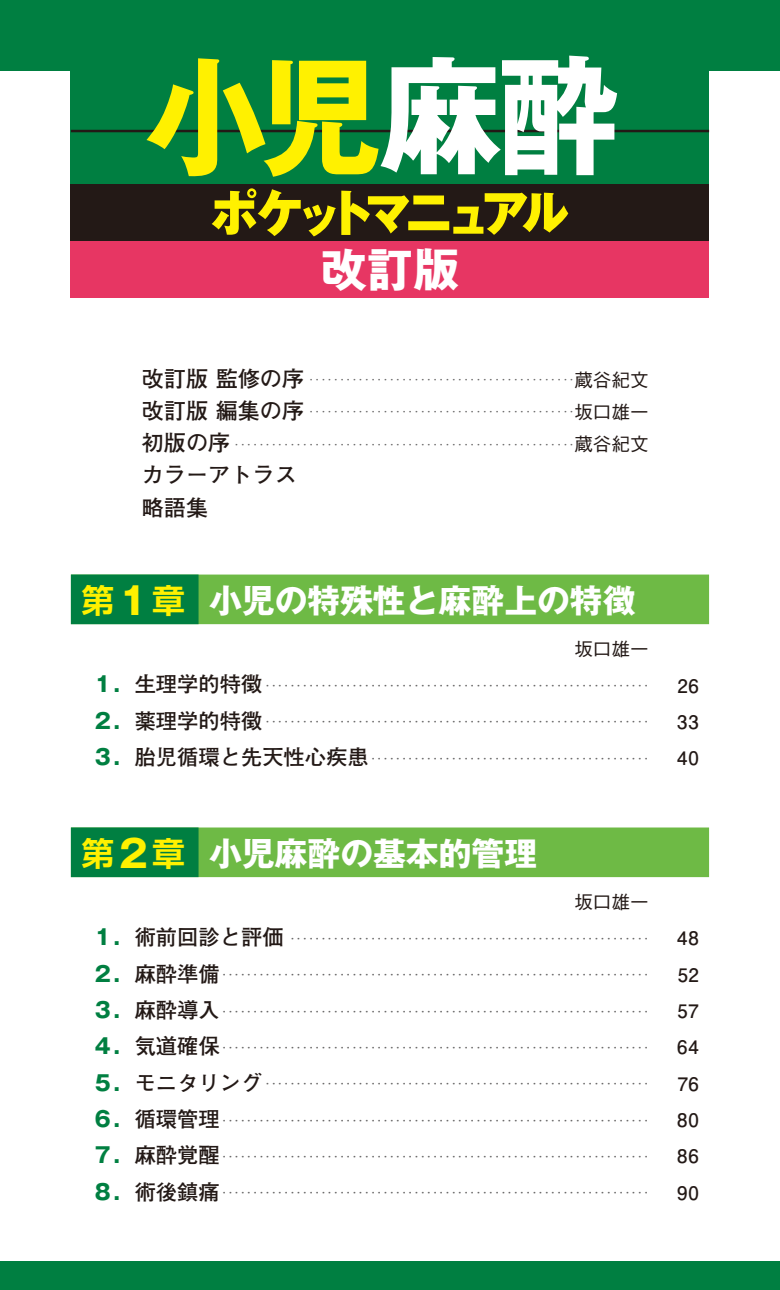
<style>
.page{position:relative;width:780px;height:1290px;background:#fff}
.page>*{position:absolute;margin:0;border:0;box-sizing:border-box;transform-origin:0 0}
.t1{font:127.5px "Gothic MB101 Pro Bold 90 pv RKSJ H";color:#fff100;scale:.95 1}
.t2{font:46px "Gothic MB101 Pr 6 Bold 90 pv RKSJ H";color:#fff}
.t3{font:32.75px "Gothic MB101 Pr 6 Bold 90 pv RKSJ H";color:#fff}
.t4{font:22.25px/32.2px "Futo Go B101 Pr 6 Bold 90 pv RKSJ H";color:#231916}
.t5{font:21.25px "Futo Go B101 Pr 6 Bold 90 pv RKSJ H";color:#231916}
.t6{font:18.5px "Futo Go B101 Pr 6 Bold 90 pv RKSJ H";letter-spacing:.045em;color:#231916}
.t7{font:18.5px "Gothic BBB Pr 6 Medium 90 pv RKSJ H";color:#231916}
.t8{font:8.75px "Futo Go B101 Pr 6 Bold 90 pv RKSJ H";color:#666565}
.t9{font:8.75px "Gothic MB101 Pr 6 Medium 90 pv RKSJ H";color:#666565}
.s1{font-family:"Gothic BBB Pr 6 Medium 90 pv RKSJ H";font-size:18.5px;color:#231916}
.s2{font-family:"UD Shin Go NT Pr 6 De Bold 90 pv RKSJ H";color:#fff100}
.s3{font-size:37.75px;color:#fff100}
.s4{font-family:"Gothic MB101 Pr 6 Bold 90 pv RKSJ H";color:#007f41}
</style>
<div class="page">
<div style="left:0;top:1261px;width:779px;height:29px;background:#007f41"></div>
<div style="left:0;top:0;width:779px;height:71px;background:#007f41"></div>
<div style="left:71px;top:574px;width:638px;height:50px;background:#6eba45"></div>
<div style="left:71px;top:574px;width:127px;height:50px;background:#007f41"></div>
<div style="left:71px;top:827px;width:638px;height:50px;background:#6eba45"></div>
<div style="left:71px;top:827px;width:127px;height:50px;background:#007f41"></div>
<div style="left:71px;top:0;width:638px;height:241px;background:#007f41"></div>
<hr style="left:71px;top:130px;width:638px;height:2px;background:#231916">
<div style="left:71px;top:184px;width:638px;height:57px;background:#231916"></div>
<div style="left:71px;top:241px;width:638px;height:57px;background:#e73663"></div>
<svg style="left:380px;top:56px;width:237px;height:119px"></svg>
<svg style="left:212px;top:188px;width:123px;height:48px"></svg>
<svg style="left:341px;top:191px;width:227px;height:44px"></svg>
<h1 class="t1" style="left:145px;top:70px;width:249px">小児</h1>
<h2 class="t2" style="left:321px;top:253px;width:140px">改訂版</h2>
<h3 class="t4" style="left:142px;top:365px;width:164px">改訂版 監修の序</h3>
<p class="t9" style="left:306px;top:376px;width:343px">・・・・・・・・・・・・・・・・・・・・・・・・・・・・・・・・・・・・・・・・・・・<span class="s1">蔵谷紀文</span></p>
<h3 class="t4" style="left:142px;top:397px;width:164px">改訂版 編集の序</h3>
<p class="t9" style="left:306px;top:409px;width:343px">・・・・・・・・・・・・・・・・・・・・・・・・・・・・・・・・・・・・・・・・・・・<span class="s1">坂口雄一</span></p>
<h3 class="t4" style="left:142px;top:430px;width:90px">初版の序</h3>
<p class="t9" style="left:232px;top:441px;width:418px">・・・・・・・・・・・・・・・・・・・・・・・・・・・・・・・・・・・・・・・・・・・・・・・・・・・・・・・<span class="s1">蔵谷紀文</span></p>
<h3 class="t4" style="left:142px;top:462px;width:157px">カラーアトラス略語集</h3>
<h3 class="t3" style="left:81px;top:588px;width:555px"><span class="s2">第</span><span class="s3">１</span><span class="s2">章</span> 小児の特殊性と麻酔上の特徴</h3>
<h3 class="t7" style="left:574px;top:642px;width:76px">坂口雄一</h3>
<h3 class="t5" style="left:92px;top:676px;width:172px"><span class="s4">１．</span>生理学的特徴</h3>
<p class="t8" style="left:263px;top:682px;width:389px">・・・・・・・・・・・・・・・・・・・・・・・・・・・・・・・・・・・・・・・・・・・・・・・・・・・・・・・・・・・・・・</p>
<h3 class="t6" style="left:677px;top:678px;width:23px">26</h3>
<h3 class="t5" style="left:92px;top:713px;width:172px"><span class="s4">２．</span>薬理学的特徴</h3>
<p class="t8" style="left:263px;top:719px;width:389px">・・・・・・・・・・・・・・・・・・・・・・・・・・・・・・・・・・・・・・・・・・・・・・・・・・・・・・・・・・・・・・</p>
<h3 class="t6" style="left:677px;top:715px;width:23px">33</h3>
<h3 class="t5" style="left:92px;top:749px;width:278px"><span class="s4">３．</span>胎児循環と先天性心疾患</h3>
<p class="t8" style="left:369px;top:755px;width:283px">・・・・・・・・・・・・・・・・・・・・・・・・・・・・・・・・・・・・・・・・・・・・・</p>
<h3 class="t6" style="left:677px;top:751px;width:23px">40</h3>
<h3 class="t3" style="left:81px;top:841px;width:457px"><span class="s2">第</span><span class="s3">２</span><span class="s2">章</span> 小児麻酔の基本的管理</h3>
<h3 class="t7" style="left:574px;top:895px;width:76px">坂口雄一</h3>
<h3 class="t5" style="left:92px;top:929px;width:193px"><span class="s4">１．</span>術前回診と評価</h3>
<p class="t8" style="left:288px;top:935px;width:364px">・・・・・・・・・・・・・・・・・・・・・・・・・・・・・・・・・・・・・・・・・・・・・・・・・・・・・・・・・・</p>
<h3 class="t6" style="left:677px;top:931px;width:23px">48</h3>
<h3 class="t5" style="left:92px;top:966px;width:129px"><span class="s4">２．</span>麻酔準備</h3>
<p class="t8" style="left:220px;top:971px;width:432px">・・・・・・・・・・・・・・・・・・・・・・・・・・・・・・・・・・・・・・・・・・・・・・・・・・・・・・・・・・・・・・・・・・・・・</p>
<h3 class="t6" style="left:677px;top:968px;width:23px">52</h3>
<h3 class="t5" style="left:92px;top:1002px;width:129px"><span class="s4">３．</span>麻酔導入</h3>
<p class="t8" style="left:220px;top:1008px;width:432px">・・・・・・・・・・・・・・・・・・・・・・・・・・・・・・・・・・・・・・・・・・・・・・・・・・・・・・・・・・・・・・・・・・・・・</p>
<h3 class="t6" style="left:677px;top:1004px;width:23px">57</h3>
<h3 class="t5" style="left:92px;top:1038px;width:129px"><span class="s4">４．</span>気道確保</h3>
<p class="t8" style="left:220px;top:1044px;width:432px">・・・・・・・・・・・・・・・・・・・・・・・・・・・・・・・・・・・・・・・・・・・・・・・・・・・・・・・・・・・・・・・・・・・・・</p>
<h3 class="t6" style="left:677px;top:1040px;width:23px">64</h3>
<h3 class="t5" style="left:92px;top:1075px;width:172px"><span class="s4">５．</span>モニタリング</h3>
<p class="t8" style="left:263px;top:1080px;width:389px">・・・・・・・・・・・・・・・・・・・・・・・・・・・・・・・・・・・・・・・・・・・・・・・・・・・・・・・・・・・・・・</p>
<h3 class="t6" style="left:677px;top:1077px;width:23px">76</h3>
<h3 class="t5" style="left:92px;top:1111px;width:129px"><span class="s4">６．</span>循環管理</h3>
<p class="t8" style="left:220px;top:1117px;width:432px">・・・・・・・・・・・・・・・・・・・・・・・・・・・・・・・・・・・・・・・・・・・・・・・・・・・・・・・・・・・・・・・・・・・・・</p>
<h3 class="t6" style="left:677px;top:1113px;width:23px">80</h3>
<h3 class="t5" style="left:92px;top:1147px;width:129px"><span class="s4">７．</span>麻酔覚醒</h3>
<p class="t8" style="left:220px;top:1153px;width:432px">・・・・・・・・・・・・・・・・・・・・・・・・・・・・・・・・・・・・・・・・・・・・・・・・・・・・・・・・・・・・・・・・・・・・・</p>
<h3 class="t6" style="left:677px;top:1149px;width:23px">86</h3>
<h3 class="t5" style="left:92px;top:1184px;width:129px"><span class="s4">８．</span>術後鎮痛</h3>
<p class="t8" style="left:220px;top:1189px;width:432px">・・・・・・・・・・・・・・・・・・・・・・・・・・・・・・・・・・・・・・・・・・・・・・・・・・・・・・・・・・・・・・・・・・・・・</p>
<h3 class="t6" style="left:677px;top:1186px;width:23px">90</h3>
</div>
